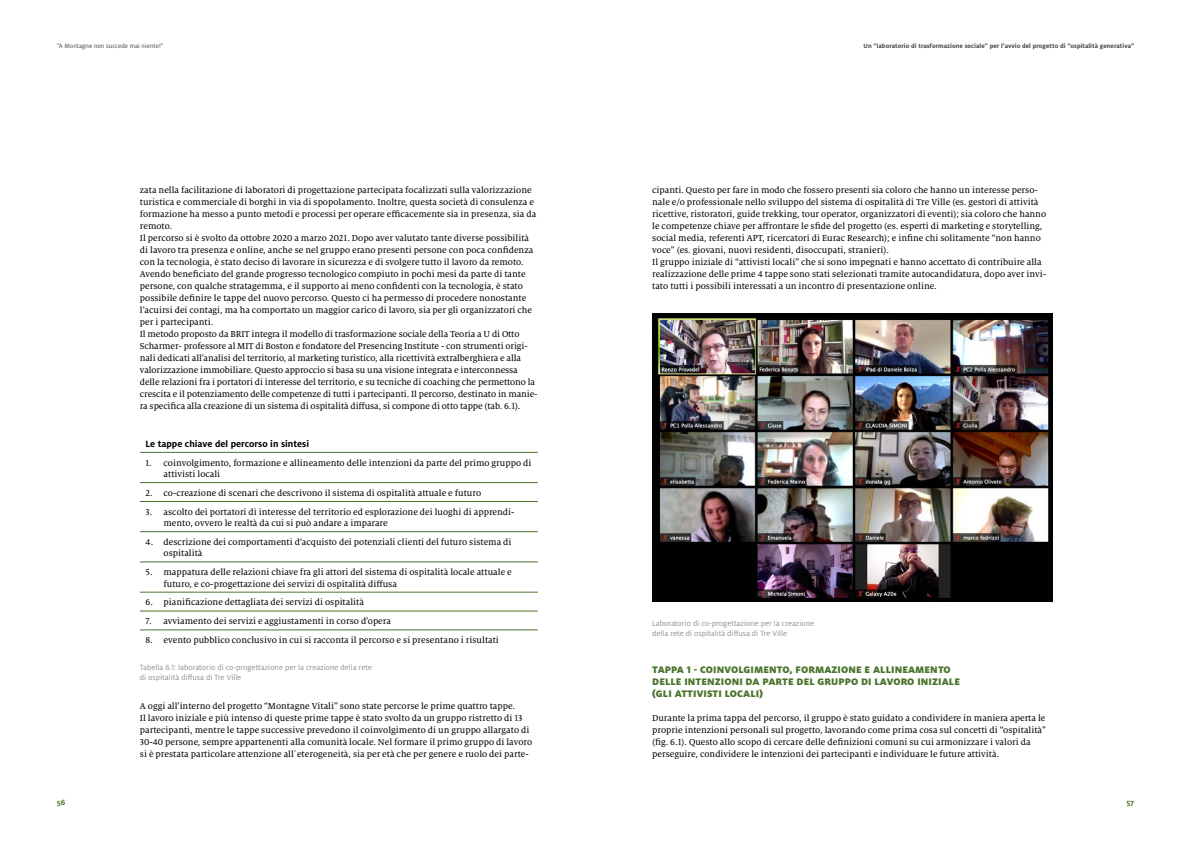
<style>
.page{position:relative;width:1191px;height:842px;background:#fff}
.page>*{position:absolute;margin:0;border:0;box-sizing:border-box;transform-origin:0 0}
.t1{font:900 10.5px/12px "Milo Pro";letter-spacing:.01em;color:#4b752d}
.t2{font:700 10px "Milo Pro";color:#000}
.t3{font:9.5px/12px "Milo Serif Pro Text";color:#000}
.t4{font:8.4px/9.9px "Milo Pro";letter-spacing:.005em;color:#8d9092}
.t5{font:700 8.4px "Milo Pro";color:#4b752d}
.t6{font:700 6.8px "Milo Pro";letter-spacing:.005em;color:#41474d}
.t7{font:6.8px "Milo Pro";letter-spacing:.005em;color:#41474d}
</style>
<div class="page">
<hr style="left:140px;top:452px;width:398px;height:1px;background:#4b752d">
<hr style="left:140px;top:482px;width:398px;height:1px;background:#4b752d">
<hr style="left:140px;top:501px;width:398px;height:1px;background:#4b752d">
<hr style="left:140px;top:531px;width:398px;height:1px;background:#4b752d">
<hr style="left:140px;top:561px;width:398px;height:1px;background:#4b752d">
<hr style="left:140px;top:592px;width:398px;height:1px;background:#4b752d">
<hr style="left:140px;top:610px;width:398px;height:1px;background:#4b752d">
<hr style="left:140px;top:629px;width:398px;height:1px;background:#4b752d">
<img style="left:652px;top:313px;width:400px;height:288px">
<p class="t7" style="left:57px;top:42px;width:108px">“A Montagne non succede mai niente!”</p>
<p class="t3" style="left:140px;top:184px;width:399px">zata nella facilitazione di laboratori di progettazione partecipata focalizzati sulla valorizzazione turistica e commerciale di borghi in via di spopolamento. Inoltre, questa società di consulenza e formazione ha messo a punto metodi e processi per operare efficacemente sia in presenza, sia da remoto.<br>Il percorso si è svolto da ottobre 2020 a marzo 2021. Dopo aver valutato tante diverse possibilità di lavoro tra presenza e online, anche se nel gruppo erano presenti persone con poca confidenza con la tecnologia, è stato deciso di lavorare in sicurezza e di svolgere tutto il lavoro da remoto.<br>Avendo beneficiato del grande progresso tecnologico compiuto in pochi mesi da parte di tante persone, con qualche stratagemma, e il supporto ai meno confidenti con la tecnologia, è stato possibile definire le tappe del nuovo percorso. Questo ci ha permesso di procedere nonostante l’acuirsi dei contagi, ma ha comportato un maggior carico di lavoro, sia per gli organizzatori che per i partecipanti.<br>Il metodo proposto da BRIT integra il modello di trasformazione sociale della Teoria a U di Otto Scharmer- professore al MIT di Boston e fondatore del Presencing Institute - con strumenti origi&shy;nali dedicati all’analisi del territorio, al marketing turistico, alla ricettività extralberghiera e alla valorizzazione immobiliare. Questo approccio si basa su una visione integrata e interconnessa delle relazioni fra i portatori di interesse del territorio, e su tecniche di coaching che permettono la crescita e il potenziamento delle competenze di tutti i partecipanti. Il percorso, destinato in manie&shy;ra specifica alla creazione di un sistema di ospitalità diffusa, si compone di otto tappe (tab. 6.1).</p>
<p class="t2" style="left:146px;top:438px;width:165px">Le tappe chiave del percorso in sintesi</p>
<p class="t3" style="left:164px;top:457px;width:369px;line-height:11.3px;text-indent:-18px">1. coinvolgimento, formazione e allineamento delle intenzioni da parte del primo gruppo di attivisti locali</p>
<p class="t3" style="left:146px;top:487px;width:337px">2. co-creazione di scenari che descrivono il sistema di ospitalità attuale e futuro</p>
<p class="t3" style="left:164px;top:506px;width:352px;line-height:11.3px;text-indent:-18px">3. ascolto dei portatori di interesse del territorio ed esplorazione dei luoghi di apprendi&shy;mento, ovvero le realtà da cui si può andare a imparare</p>
<p class="t3" style="left:164px;top:536px;width:349px;line-height:11.3px;text-indent:-18px">4. descrizione dei comportamenti d‘acquisto dei potenziali clienti del futuro sistema di ospitalità</p>
<p class="t3" style="left:164px;top:566px;width:350px;line-height:11.3px;text-indent:-18px">5. mappatura delle relazioni chiave fra gli attori del sistema di ospitalità locale attuale e futuro, e co-progettazione dei servizi di ospitalità diffusa</p>
<p class="t3" style="left:146px;top:596px;width:220px">6. pianificazione dettagliata dei servizi di ospitalità</p>
<p class="t3" style="left:146px;top:615px;width:247px">7. avviamento dei servizi e aggiustamenti in corso d’opera</p>
<p class="t3" style="left:146px;top:634px;width:355px">8. evento pubblico conclusivo in cui si racconta il percorso e si presentano i risultati</p>
<p class="t4" style="left:140px;top:662px;width:234px">Tabella 6.1: laboratorio di co-progettazione per la creazione della rete di ospitalità diffusa di Tre Ville</p>
<p class="t3" style="left:140px;top:700px;width:394px">A oggi all’interno del progetto “Montagne Vitali” sono state percorse le prime quattro tappe.<br>Il lavoro iniziale e più intenso di queste prime tappe è stato svolto da un gruppo ristretto di 13 partecipanti, mentre le tappe successive prevedono il coinvolgimento di un gruppo allargato di 30-40 persone, sempre appartenenti alla comunità locale. Nel formare il primo gruppo di lavoro si è prestata particolare attenzione all´eterogeneità, sia per età che per genere e ruolo dei parte-</p>
<p class="t6" style="left:863px;top:42px;width:272px">Un “laboratorio di trasformazione sociale” per l’avvio del progetto di “ospitalità generativa”</p>
<p class="t3" style="left:652px;top:184px;width:395px">cipanti. Questo per fare in modo che fossero presenti sia coloro che hanno un interesse perso&shy;nale e/o professionale nello sviluppo del sistema di ospitalità di Tre Ville (es. gestori di attività ricettive, ristoratori, guide trekking, tour operator, organizzatori di eventi); sia coloro che hanno le competenze chiave per affrontare le sfide del progetto (es. esperti di marketing e storytelling, social media, referenti APT, ricercatori di Eurac Research); e infine chi solitamente “non hanno voce” (es. giovani, nuovi residenti, disoccupati, stranieri).<br>Il gruppo iniziale di “attivisti locali” che si sono impegnati e hanno accettato di contribuire alla realizzazione delle prime 4 tappe sono stati selezionati tramite autocandidatura, dopo aver invi&shy;tato tutti i possibili interessati a un incontro di presentazione online.</p>
<p class="t4" style="left:652px;top:618px;width:163px">Laboratorio di co-progettazione per la creazione della rete di ospitalità diffusa di Tre Ville</p>
<p class="t1" style="left:652px;top:664px;width:309px">TAPPA 1 - COINVOLGIMENTO, FORMAZIONE E ALLINEAMENTO<br>DELLE INTENZIONI DA PARTE DEL GRUPPO DI LAVORO INIZIALE (GLI ATTIVISTI LOCALI)</p>
<p class="t3" style="left:652px;top:712px;width:395px">Durante la prima tappa del percorso, il gruppo è stato guidato a condividere in maniera aperta le proprie intenzioni personali sul progetto, lavorando come prima cosa sul concetti di “ospitalità” (fig. 6.1). Questo allo scopo di cercare delle definizioni comuni su cui armonizzare i valori da perseguire, condividere le intenzioni dei partecipanti e individuare le future attività.</p>
<p class="t5" style="left:57px;top:798px;width:10px">56</p>
<p class="t5" style="left:1126px;top:798px;width:9px">57</p>
</div>
